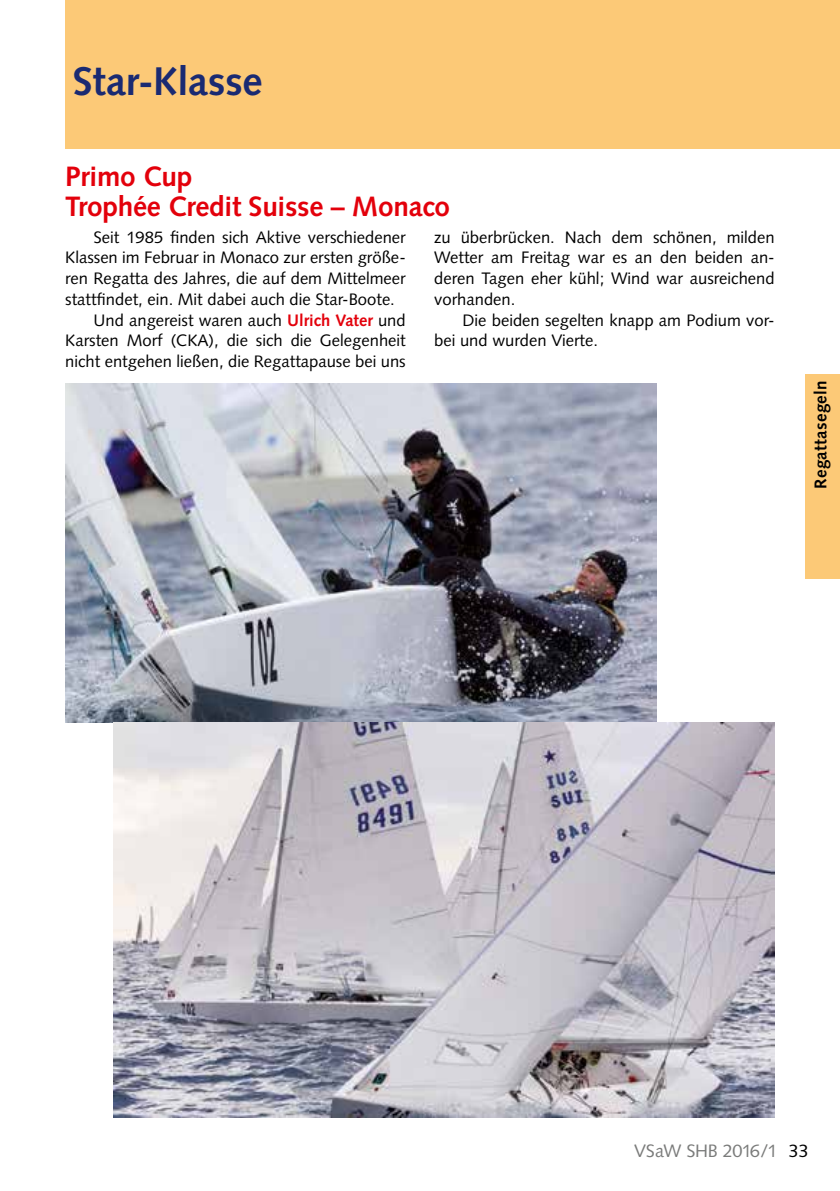
<style>
.page{position:relative;width:840px;height:1191px;background:#fff}
.page>*{position:absolute;margin:0;border:0;box-sizing:border-box;transform-origin:0 0}
.t1{font:700 40px "Syntax";letter-spacing:-.01em;color:#1a2a72}
.t2{font:700 28px/30px "Syntax";letter-spacing:-.01em;color:#e3000b}
.t3{font:18px "Syntax";letter-spacing:-.025em;color:#7a7b7a}
.t4{font:700 17px "Syntax";letter-spacing:.015em;color:#000}
.t5{font:16.6px/20.8px "Syntax";color:#000;text-align:justify}
.s1{font-weight:700;color:#e3000b}
.s2{color:#000}
</style>
<div class="page">
<div style="left:805px;top:374px;width:34px;height:204px;background:#fcc977"></div>
<div style="left:65px;top:0;width:774px;height:148px;background:#fcc977"></div>
<img style="left:65px;top:384px;width:591px;height:338px">
<img style="left:113px;top:722px;width:661px;height:395px">
<h1 class="t1" style="left:73px;top:58px;width:191px">Star-Klasse</h1>
<h2 class="t2" style="left:65px;top:161px;width:386px">Primo Cup<br>Trophée Credit Suisse – Monaco</h2>
<p class="t5" style="left:94px;top:227px;width:313px">Seit 1985 finden sich Aktive verschiedener</p>
<p class="t5" style="left:65px;top:247px;width:342px">Klassen im Februar in Monaco zur ersten größe-</p>
<p class="t5" style="left:65px;top:268px;width:342px">ren Regatta des Jahres, die auf dem Mittelmeer</p>
<p class="t5" style="left:65px;top:289px;width:331px">stattfindet, ein. Mit dabei auch die Star-Boote.</p>
<p class="t5" style="left:94px;top:309px;width:313px">Und angereist waren auch <span class="s1">Ulrich Vater</span> und</p>
<p class="t5" style="left:65px;top:330px;width:342px">Karsten Morf (CKA), die sich die Gelegenheit</p>
<p class="t5" style="left:65px;top:351px;width:342px">nicht entgehen ließen, die Regattapause bei uns</p>
<p class="t5" style="left:434px;top:227px;width:342px">zu überbrücken. Nach dem schönen, milden Wetter am Freitag war es an den beiden an&shy;deren Tagen eher kühl; Wind war ausreichend vorhanden.</p>
<p class="t5" style="left:434px;top:309px;width:342px;text-indent:28px">Die beiden segelten knapp am Podium vor&shy;bei und wurden Vierte.</p>
<p class="t4" style="left:810px;top:489px;width:110px;rotate:-90deg">Regattasegeln</p>
<p class="t3" style="left:633px;top:1140px;width:176px">VSaW SHB 2016/1 <span class="s2">33</span></p>
</div>
